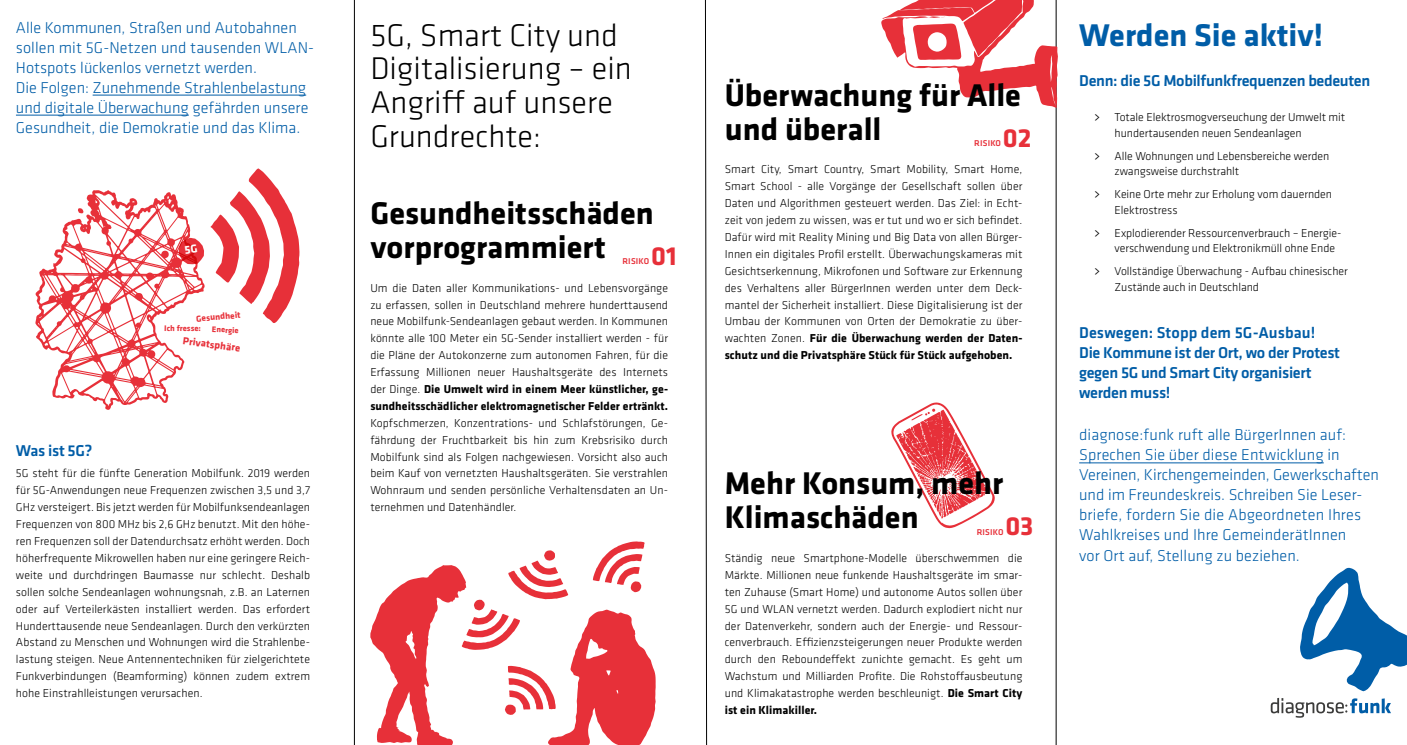
<style>
.page{position:relative;width:1407px;height:745px;background:#fff}
.page>*{position:absolute;margin:0;border:0;box-sizing:border-box;transform-origin:0 0}
.t1{font:700 32.5px/33.8px "Klavika Basic";color:#000}
.t2{font:300 32.5px/33.8px "Klavika Basic";color:#000}
.t3{font:700 32.5px "Klavika Basic";color:#005da7}
.t4{font:700 27.12px "Klavika Basic";color:#e73039}
.t5{font:300 16.25px/20px "Klavika Basic";color:#005da7}
.t6{font:500 16.25px/20px "Klavika Basic";letter-spacing:-.02em;color:#005da7}
.t7{font:300 11.88px/16.9px "Klavika Basic";letter-spacing:-.005em;color:#000;text-align:justify}
.t8{font:700 10.62px "Klavika Basic";color:#e73039}
.t9{font:700 9.12px "Klavika Basic";color:#e73039}
.t10{font:500 8.75px "Klavika Basic";letter-spacing:.02em;color:#e73039}
.t11{font:700 8.5px "Klavika Basic";color:#e73039}
.t12{font:700 8.38px "Klavika Basic";color:#e73039}
.s1{font-weight:700}
.s2{font-family:"The Serif B W4"}
</style>
<div class="page">
<svg style="left:370px;top:541px;width:286px;height:203px"></svg>
<svg style="left:891px;top:402px;width:104px;height:126px"></svg>
<svg style="left:1270px;top:697px;width:121px;height:20px"></svg>
<hr style="left:354px;top:0;width:1px;height:744px;background:#000">
<svg style="left:705px;top:0;width:2px;height:744px"></svg>
<hr style="left:1056px;top:0;width:1px;height:744px;background:#000">
<svg style="left:881px;top:0;width:177px;height:108px"></svg>
<hr style="left:93px;top:95px;width:213px;height:1px;background:#005da7">
<hr style="left:16px;top:115px;width:173px;height:1px;background:#005da7">
<hr style="left:1079px;top:462px;width:244px;height:1px;background:#005da7">
<svg style="left:1300px;top:567px;width:107px;height:124px"></svg>
<svg style="left:35px;top:168px;width:264px;height:242px"></svg>
<p class="t5" style="left:16px;top:17px;width:300px">Alle Kommunen, Straßen und Autobahnen sollen mit 5G-Netzen und tausenden WLAN-Hotspots lückenlos vernetzt werden.<br>Die Folgen: Zunehmende Strahlenbelastung und digitale Überwachung gefährden unsere Gesundheit, die Demokratie und das Klima.</p>
<p class="t9" style="left:196px;top:312px;width:46px;rotate:-5deg">Gesundheit</p>
<p class="t11" style="left:164px;top:321px;width:38px;rotate:1deg">Ich fresse:</p>
<p class="t12" style="left:212px;top:323px;width:28px;rotate:2deg">Energie</p>
<p class="t8" style="left:184px;top:333px;width:59px;rotate:7deg">Privatsphäre</p>
<h3 class="t6" style="left:16px;top:440px;width:78px">Was ist 5G?</h3>
<p class="t7" style="left:16px;top:464px;width:296px">5G steht für die fünfte Generation Mobilfunk. 2019 werden für 5G-Anwendungen neue Frequenzen zwischen 3,5 und 3,7<br>GHz versteigert. Bis jetzt werden für Mobilfunksendeanlagen Frequenzen von 800 MHz bis 2,6 GHz benutzt. Mit den höhe&shy;ren Frequenzen soll der Datendurchsatz erhöht werden. Doch höherfrequente Mikrowellen haben nur eine geringere Reich&shy;weite und durchdringen Baumasse nur schlecht. Deshalb sollen solche Sendeanlagen wohnungsnah, z.B. an Laternen oder auf Verteilerkästen installiert werden. Das erfordert Hunderttausende neue Sendeanlagen. Durch den verkürzten Abstand zu Menschen und Wohnungen wird die Strahlenbe&shy;lastung steigen. Neue Antennentechniken für zielgerichtete Funkverbindungen (Beamforming) können zudem extrem hohe Einstrahlleistungen verursachen.</p>
<h1 class="t2" style="left:370px;top:18px;width:263px">5G, Smart City und<br>Digitalisierung – ein<br>Angriff auf unsere<br>Grundrechte:</h1>
<h1 class="t1" style="left:370px;top:195px;width:285px">Gesundheitsschäden vorprogrammiert</h1>
<p class="t10" style="left:622px;top:255px;width:28px">RISIKO</p>
<h2 class="t4" style="left:651px;top:236px;width:27px">01</h2>
<p class="t7" style="left:370px;top:279px;width:299px">Um die Daten aller Kommunikations- und Lebensvorgänge zu erfassen, sollen in Deutschland mehrere hunderttausend neue Mobilfunk-Sendeanlagen gebaut werden. In Kommunen könnte alle 100 Meter ein 5G-Sender installiert werden - für die Pläne der Autokonzerne zum autonomen Fahren, für die Erfassung Millionen neuer Haushaltsgeräte des Internets der Dinge. <span class="s1">Die Umwelt wird in einem Meer künstlicher, ge&shy;sundheitsschädlicher elektromagnetischer Felder ertränkt.</span></p>
<p class="t7" style="left:370px;top:414px;width:299px">Kopfschmerzen, Konzentrations- und Schlafstörungen, Ge&shy;fährdung der Fruchtbarkeit bis hin zum Krebsrisiko durch Mobilfunk sind als Folgen nachgewiesen. Vorsicht also auch beim Kauf von vernetzten Haushaltsgeräten. Sie verstrahlen Wohnraum und senden persönliche Verhaltensdaten an Un&shy;ternehmen und Datenhändler.</p>
<h1 class="t1" style="left:725px;top:77px;width:298px">Überwachung für Alle und überall</h1>
<p class="t10" style="left:974px;top:137px;width:28px">RISIKO</p>
<h2 class="t4" style="left:1003px;top:118px;width:30px">02</h2>
<p class="t7" style="left:725px;top:161px;width:299px">Smart City, Smart Country, Smart Mobility, Smart Home, Smart School - alle Vorgänge der Gesellschaft sollen über Daten und Algorithmen gesteuert werden. Das Ziel: in Echt&shy;zeit von jedem zu wissen, was er tut und wo er sich befindet.<br>Dafür wird mit Reality Mining und Big Data von allen Bürger-Innen ein digitales Profil erstellt. Überwachungskameras mit Gesichtserkennung, Mikrofonen und Software zur Erkennung des Verhaltens aller BürgerInnen werden unter dem Deck&shy;mantel der Sicherheit installiert. Diese Digitalisierung ist der Umbau der Kommunen von Orten der Demokratie zu über&shy;wachten Zonen. <span class="s1">Für die Überwachung werden der Daten&shy;schutz und die Privatsphäre Stück für Stück aufgehoben.</span></p>
<h1 class="t1" style="left:725px;top:465px;width:280px">Mehr Konsum, mehr<br>Klimaschäden</h1>
<p class="t10" style="left:977px;top:525px;width:28px">RISIKO</p>
<h2 class="t4" style="left:1005px;top:506px;width:30px">03</h2>
<p class="t7" style="left:725px;top:549px;width:299px">Ständig neue Smartphone-Modelle überschwemmen die Märkte. Millionen neue funkende Haushaltsgeräte im smar&shy;ten Zuhause (Smart Home) und autonome Autos sollen über 5G und WLAN vernetzt werden. Dadurch explodiert nicht nur der Datenverkehr, sondern auch der Energie- und Ressour&shy;cenverbrauch. Effizienzsteigerungen neuer Produkte werden durch den Reboundeffekt zunichte gemacht. Es geht um Wachstum und Milliarden Profite. Die Rohstoffausbeutung und Klimakatastrophe werden beschleunigt. <span class="s1">Die Smart City ist ein Klimakiller.</span></p>
<h1 class="t3" style="left:1079px;top:11px;width:245px">Werden Sie aktiv!</h1>
<h3 class="t6" style="left:1079px;top:70px;width:293px">Denn: die 5G Mobilfunkfrequenzen bedeuten</h3>
<p class="t7" style="left:1114px;top:109px;width:232px;line-height:15.6px;text-indent:-21px"><span class="s2">&gt;</span> Totale Elektrosmogverseuchung der Umwelt mit hundertausenden neuen Sendeanlagen</p>
<p class="t7" style="left:1114px;top:148px;width:216px;line-height:15.6px;text-indent:-21px"><span class="s2">&gt;</span> Alle Wohnungen und Lebensbereiche werden zwangsweise durchstrahlt</p>
<p class="t7" style="left:1114px;top:186px;width:219px;line-height:15.6px;text-indent:-21px"><span class="s2">&gt;</span> Keine Orte mehr zur Erholung vom dauernden<br>Elektrostress</p>
<p class="t7" style="left:1114px;top:224px;width:228px;line-height:15.6px;text-indent:-21px"><span class="s2">&gt;</span> Explodierender Ressourcenverbrauch – Energie&shy;verschwendung und Elektronikmüll ohne Ende</p>
<p class="t7" style="left:1114px;top:263px;width:235px;line-height:15.6px;text-indent:-21px"><span class="s2">&gt;</span> Vollständige Überwachung - Aufbau chinesischer<br>Zustände auch in Deutschland</p>
<h3 class="t6" style="left:1079px;top:322px;width:262px">Deswegen: Stopp dem 5G-Ausbau!<br>Die Kommune ist der Ort, wo der Protest gegen 5G und Smart City organisiert werden muss!</h3>
<p class="t5" style="left:1079px;top:424px;width:301px">diagnose:funk ruft alle BürgerInnen auf:<br>Sprechen Sie über diese Entwicklung in Vereinen, Kirchengemeinden, Gewerkschaften und im Freundeskreis. Schreiben Sie Leser&shy;briefe, fordern Sie die Abgeordneten Ihres Wahlkreises und Ihre GemeinderätInnen<br>vor Ort auf, Stellung zu beziehen.</p>
</div>
